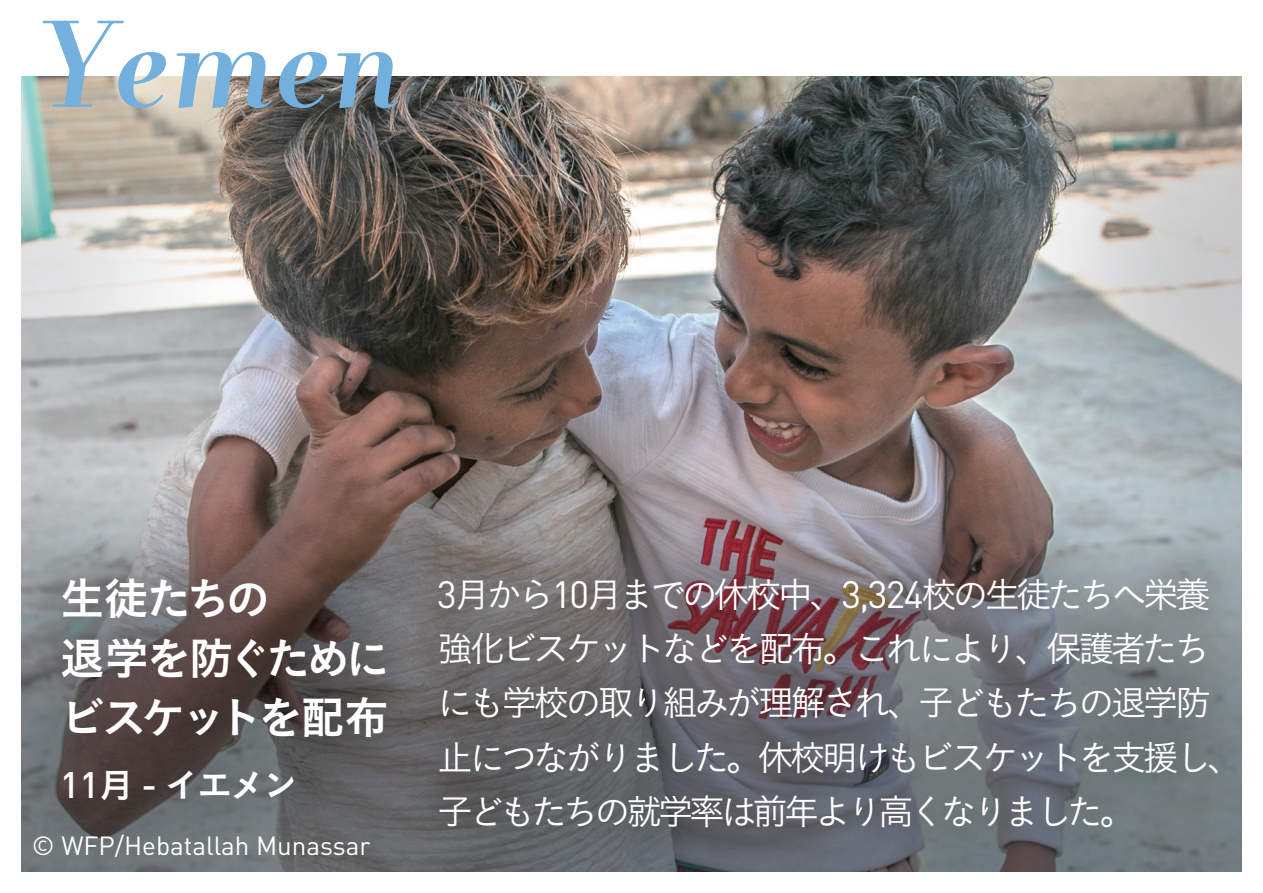
<style>
.page{position:relative;width:1263px;height:893px;background:#fff}
.page>*{position:absolute;margin:0;border:0;box-sizing:border-box;transform-origin:0 0}
.t1{font:127.5px "Andrade Bold Italic Pro";letter-spacing:-.025em;color:#74b0dd}
.t2{font:44.55px/59.4px "Koburina Go Std W6";letter-spacing:-.08em;color:#fff}
.t3{font:35.85px/54.4px "Koburina Go Std W3";letter-spacing:-.105em;color:#fff}
.t4{font:34.65px "Koburina Go Std W6";color:#fff}
.t5{font:25.95px "DINOT";color:#fff}
.s1{font-family:"DINOT";font-weight:500;font-size:36.3px}
.s2{font-family:"DINOT";font-size:37.65px}
</style>
<div class="page">
<img style="left:21px;top:77px;width:1221px;height:380px">
<svg style="left:21px;top:457px;width:1221px;height:415px;background:#948b8b"></svg>
<div style="left:392px;top:530px;width:871px;height:345px;background:#231f20;opacity:.4"></div>
<div style="left:15px;top:531px;width:418px;height:317px;background:#231f20;opacity:.4"></div>
<h1 class="t1" style="left:32px;top:-14px;width:369px">Yemen</h1>
<p class="t2" style="left:60px;top:570px;width:332px">生徒たちの<br>退学を防ぐためにビスケットを配布</p>
<p class="t4" style="left:60px;top:758px;width:239px"><span class="s1">11</span>月 <span class="s1">-</span> イエメン</p>
<p class="t5" style="left:32px;top:829px;width:340px">© WFP/Hebatallah Munassar</p>
<p class="t3" style="left:437px;top:566px;width:807px"><span class="s2">3</span>月から<span class="s2">10</span>月までの休校中、<span class="s2">3,324</span>校の生徒たちへ栄養強化ビスケットなどを配布。これにより、保護者たちにも学校の取り組みが理解され、子どもたちの退学防止につながりました。休校明けもビスケットを支援し、子どもたちの就学率は前年より高くなりました。</p>
</div>
